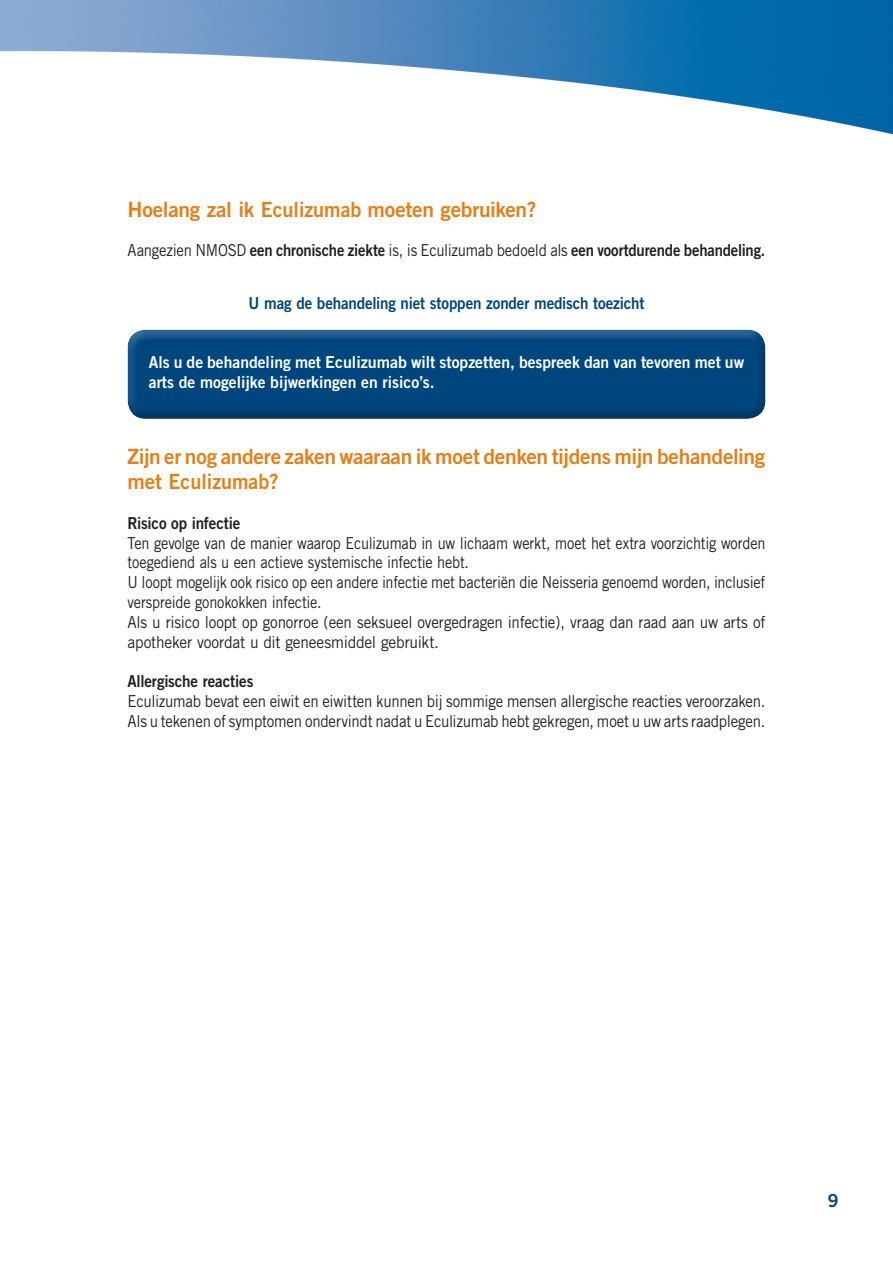
<style>
.page{position:relative;width:893px;height:1263px;background:#fff}
.page>*{position:absolute;margin:0;border:0;box-sizing:border-box;transform-origin:0 0}
.tussentitel{font:21px/25.2px "Trade Gothic Bold Two";letter-spacing:-.015em;color:#e4801b}
.t1{font:18px "Trade Gothic Bold Two";color:#00467e}
.lopende_tekst{font:16.5px/19.8px "Trade Gothic";letter-spacing:-.015em;color:#231f20;scale:.88 1}
.lopende_tekst-2{font:16.5px/19.8px "Trade Gothic";letter-spacing:-.015em;color:#231f20;scale:.91 1}
.lopende_tekst-3{font:16.5px/19.8px "Trade Gothic";letter-spacing:-.015em;color:#231f20;scale:.92 1}
.Witte_tekst_in_blok{font:16.5px/19.8px "Trade Gothic Bold Two";color:#fff;scale:.95 1}
.lopende_tekst-4{font:16.5px "Trade Gothic Bold Two";letter-spacing:-.01em;color:#231f20;scale:.9 1}
.tussentitel-2{font:16.5px "Trade Gothic Bold Two";letter-spacing:-.01em;color:#00467e;scale:.92 1}
.lopende_tekst-5{font:16.5px "Trade Gothic Bold Two";letter-spacing:-.01em;color:#231f20;scale:.92 1}
.s1{font-family:"Trade Gothic"}
</style>
<div class="page">
<div style="left:125px;top:322px;width:641px;height:87px;background:#fff;opacity:.25"></div>
<div style="left:125px;top:333px;width:641px;height:87px;background:#231f20;opacity:.25"></div>
<img style="left:0;top:0;width:893px;height:135px">
<p class="tussentitel" style="left:128px;top:196px;width:410px">Hoelang zal ik Eculizumab moeten gebruiken?</p>
<p class="lopende_tekst-4" style="left:128px;top:240px;width:710px"><span class="s1">Aangezien NMOSD</span> een chronische ziekte <span class="s1">is, is Eculizumab bedoeld als</span> een voortdurende behandeling.</p>
<p class="tussentitel-2" style="left:249px;top:293px;width:432px">U mag de behandeling niet stoppen zonder medisch toezicht</p>
<p class="Witte_tekst_in_blok" style="left:149px;top:352px;width:628px">Als u de behandeling met Eculizumab wilt stopzetten, bespreek dan van tevoren met uw arts de mogelijke bijwerkingen en risico’s.</p>
<p class="tussentitel" style="left:128px;top:443px;width:639px">Zijn er nog andere zaken waaraan ik moet denken tijdens mijn behandeling met Eculizumab?</p>
<p class="lopende_tekst-5" style="left:128px;top:513px;width:124px">Risico op infectie</p>
<p class="lopende_tekst" style="left:128px;top:533px;width:726px">Ten gevolge van de manier waarop Eculizumab in uw lichaam werkt, moet het extra voorzichtig worden toegediend als u een actieve systemische infectie hebt.</p>
<p class="lopende_tekst" style="left:128px;top:572px;width:726px">U loopt mogelijk ook risico op een andere infectie met bacteriën die Neisseria genoemd worden, inclusief verspreide gonokokken infectie.</p>
<p class="lopende_tekst-3" style="left:128px;top:612px;width:695px">Als u risico loopt op gonorroe (een seksueel overgedragen infectie), vraag dan raad aan uw arts of apotheker voordat u dit geneesmiddel gebruikt.</p>
<p class="lopende_tekst-5" style="left:128px;top:671px;width:138px">Allergische reacties</p>
<p class="lopende_tekst-2" style="left:128px;top:691px;width:702px">Eculizumab bevat een eiwit en eiwitten kunnen bij sommige mensen allergische reacties veroorzaken.<br>Als u tekenen of symptomen ondervindt nadat u Eculizumab hebt gekregen, moet u uw arts raadplegen.</p>
<p class="t1" style="left:828px;top:1190px;width:12px">9</p>
</div>
